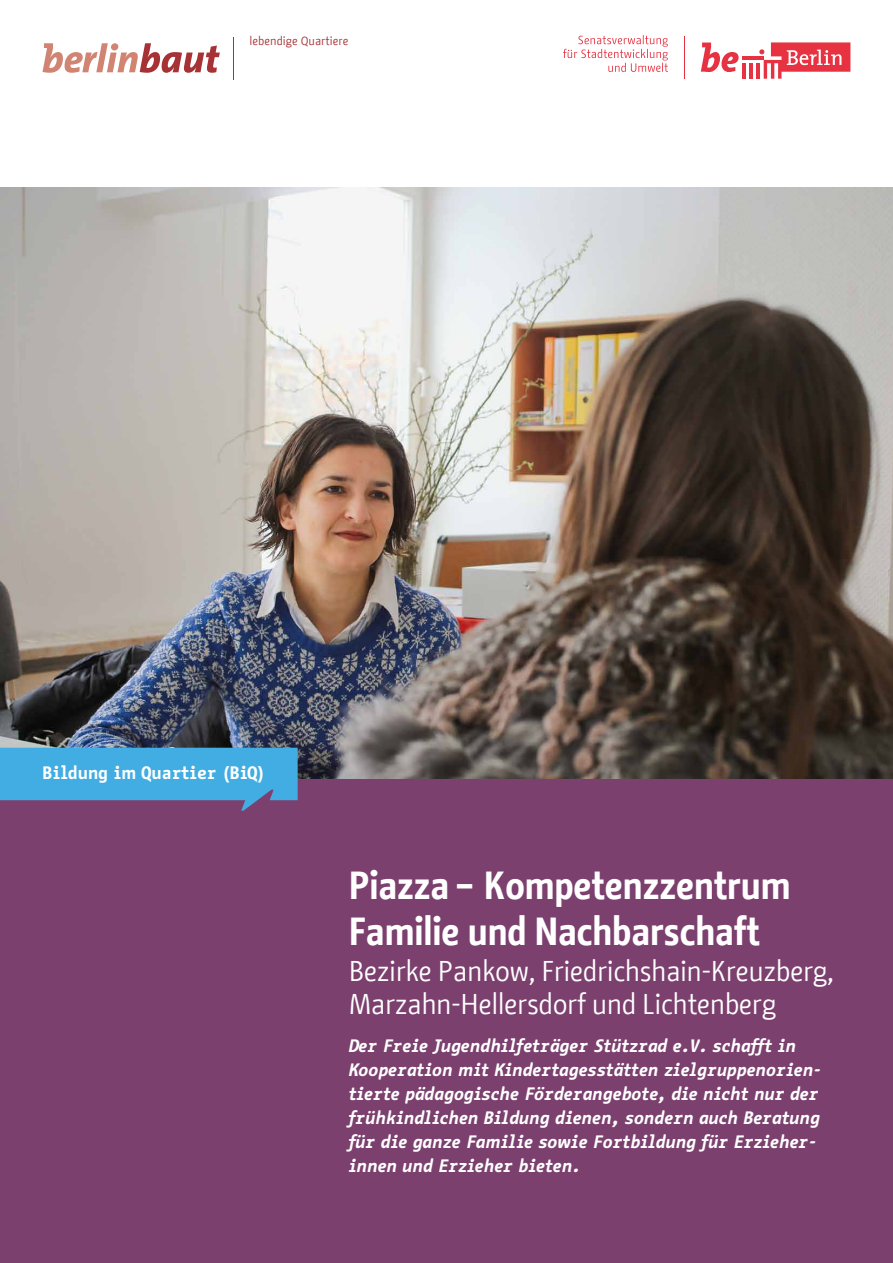
<style>
.page{position:relative;width:893px;height:1263px;background:#fff}
.page>*{position:absolute;margin:0;border:0;box-sizing:border-box;transform-origin:0 0}
.t1{font:700 39px/45px "BMF Change";letter-spacing:-.02em;color:#fff}
.t2{font:28.5px/33px "BMF Change";letter-spacing:-.02em;color:#fff}
.t3{font:italic 700 18px/24px "BMF Change Letter";color:#fff}
.t4{font:700 18px "BMF Change Letter";color:#fff}
.t5{font:12px "BMF Change";color:#a73235}
</style>
<div class="page">
<img style="left:0;top:187px;width:893px;height:592px">
<div style="left:0;top:779px;width:893px;height:484px;background:#7c406f"></div>
<hr style="left:233px;top:37px;width:1px;height:42px;background:#a73235">
<svg style="left:43px;top:43px;width:177px;height:30px"></svg>
<svg style="left:0;top:748px;width:298px;height:63px;background:#4b9ace"></svg>
<svg style="left:701px;top:43px;width:38px;height:29px"></svg>
<hr style="left:742px;top:63px;width:3px;height:16px;background:#e63241">
<hr style="left:749px;top:63px;width:4px;height:16px;background:#e63241">
<hr style="left:756px;top:63px;width:4px;height:16px;background:#e63241">
<hr style="left:742px;top:56px;width:22px;height:4px;background:#e63241">
<svg style="left:759px;top:42px;width:91px;height:37px"></svg>
<hr style="left:684px;top:36px;width:1px;height:43px;background:#e63241">
<svg style="left:563px;top:35px;width:105px;height:37px"></svg>
<p class="t5" style="left:250px;top:32px;width:100px">lebendige Quartiere</p>
<p class="t4" style="left:43px;top:761px;width:224px">Bildung im Quartier (BiQ)</p>
<p class="t1" style="left:349px;top:864px;width:444px">Piazza – Kompetenzzentrum<br>Familie und Nachbarschaft</p>
<p class="t2" style="left:349px;top:954px;width:487px">Bezirke Pankow, Friedrichshain-Kreuzberg,<br>Marzahn-Hellersdorf und Lichtenberg</p>
<p class="t3" style="left:349px;top:1032px;width:474px">Der Freie Jugendhilfeträger Stützrad e.V. schafft in Kooperation mit Kindertagesstätten zielgruppenorien&shy;tierte pädagogische Förderangebote, die nicht nur der frühkindlichen Bildung dienen, sondern auch Beratung für die ganze Familie sowie Fortbildung für Erzieher&shy;innen und Erzieher bieten.</p>
</div>
